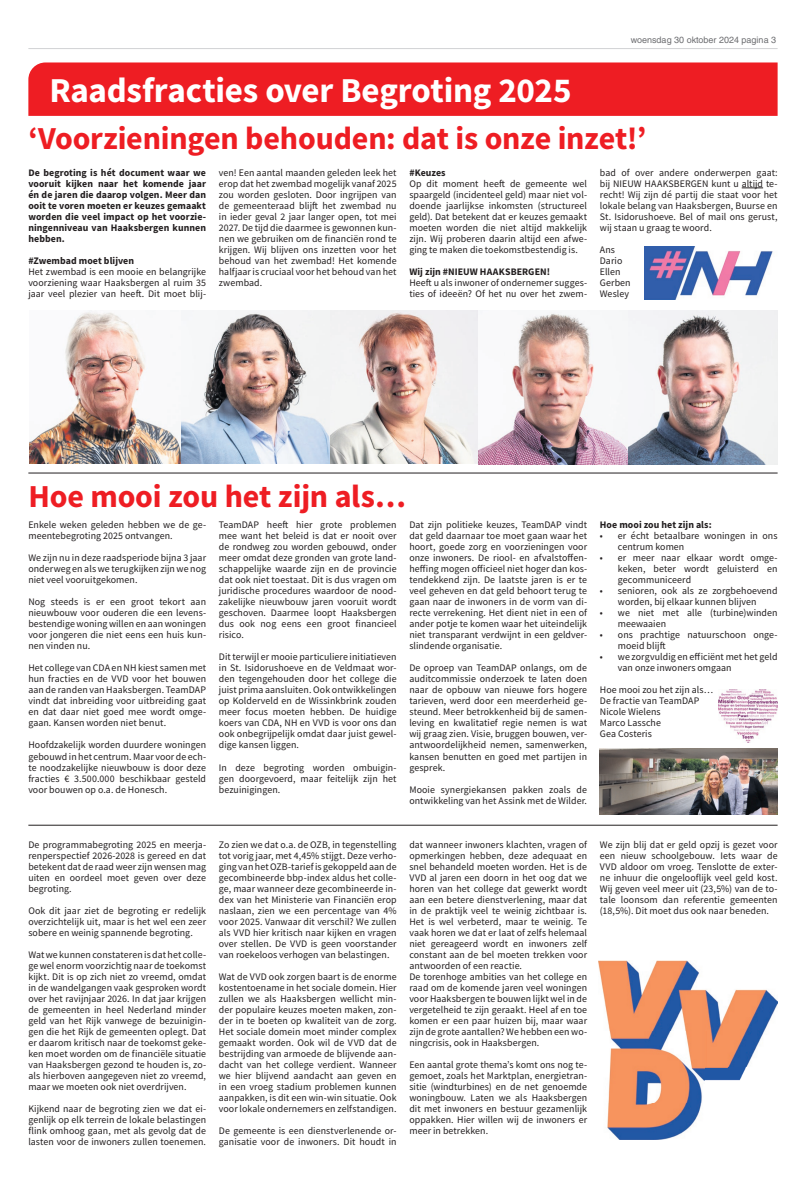
<style>
.page{position:relative;width:806px;height:1180px;background:#fff}
.page>*{position:absolute;margin:0;border:0;box-sizing:border-box;transform-origin:0 0}
.t1{font:35px "Source Sans Variable";letter-spacing:-.01em;color:#fff}
.t2{font:32px "Source Sans Variable";letter-spacing:-.005em;color:#ee1d23}
.t3{font:10px/11px "Source Sans Variable";letter-spacing:.005em;color:#231f20;text-align:justify}
.t4{font:9px "Helvetica LT Std";color:#6c6d70}
</style>
<div class="page">
<hr style="left:28px;top:48px;width:749px;height:1px;background:#d1d2d4">
<img style="left:598px;top:960px;width:179px;height:179px">
<div style="left:28px;top:62px;width:749px;height:54px;background:#ee1d23"></div>
<hr style="left:28px;top:472px;width:749px;height:1px;background:#231f20">
<hr style="left:28px;top:824px;width:749px;height:1px;background:#231f20">
<svg style="left:741px;top:187px;width:21px;height:1px"></svg>
<img style="left:29px;top:310px;width:748px;height:154px">
<img style="left:599px;top:748px;width:178px;height:66px">
<img style="left:718px;top:689px;width:59px;height:53px">
<img style="left:644px;top:246px;width:129px;height:53px">
<p class="t4" style="left:630px;top:35px;width:147px">woensdag 30 oktober 2024 pagina 3</p>
<h1 class="t1" style="left:49px;top:70px;width:523px">Raadsfracties over Begroting 2025</h1>
<h2 class="t2" style="left:28px;top:119px;width:619px">ʻVoorzieningen behouden: dat is onze inzet!ʼ</h2>
<p class="t3" style="left:28px;top:167px;width:179px">De begroting is hét document waar we vooruit kijken naar het komende jaar én de jaren die daarop volgen. Meer dan ooit te voren moeten er keuzes gemaakt worden die veel impact op het voorzie&shy;ningenniveau van Haaksbergen kunnen hebben.</p>
<p class="t3" style="left:28px;top:255px;width:179px;text-align:left">#Zwembad moet blijven<br>Het zwembad is een mooie en belangrijke voorziening waar Haaksbergen al ruim 35 jaar veel plezier van heeft. Dit moet blij-</p>
<p class="t3" style="left:599px;top:167px;width:179px">bad of over andere onderwerpen gaat: bij NIEUW HAAKSBERGEN kunt u altijd te&shy;recht! Wij zijn dé partij die staat voor het lokale belang van Haaksbergen, Buurse en St. Isidorushoeve. Bel of mail ons gerust, wij staan u graag te woord.</p>
<p class="t3" style="left:599px;top:244px;width:32px;text-align:left">Ans<br>Dario<br>Ellen<br>Gerben<br>Wesley</p>
<p class="t3" style="left:219px;top:167px;width:179px">ven! Een aantal maanden geleden leek het erop dat het zwembad mogelijk vanaf 2025 zou worden gesloten. Door ingrijpen van de gemeenteraad blijft het zwembad nu in ieder geval 2 jaar langer open, tot mei 2027. De tijd die daarmee is gewonnen kun&shy;nen we gebruiken om de financiën rond te krijgen. Wij blijven ons inzetten voor het behoud van het zwembad! Het komende halfjaar is cruciaal voor het behoud van het zwembad.</p>
<p class="t3" style="left:409px;top:167px;width:179px;text-align:left">#Keuzes<br>Op dit moment heeft de gemeente wel spaargeld (incidenteel geld) maar niet vol&shy;doende jaarlijkse inkomsten (structureel geld). Dat betekent dat er keuzes gemaakt moeten worden die niet altijd makkelijk zijn. Wij proberen daarin altijd een afwe&shy;ging te maken die toekomstbestendig is.</p>
<p class="t3" style="left:409px;top:266px;width:179px;text-align:left">Wij zijn #NIEUW HAAKSBERGEN!<br>Heeft u als inwoner of ondernemer sugges&shy;ties of ideeën? Of het nu over het zwem-</p>
<h2 class="t2" style="left:28px;top:476px;width:379px">Hoe mooi zou het zijn als…</h2>
<p class="t3" style="left:28px;top:519px;width:179px">Enkele weken geleden hebben we de ge&shy;meentebegroting 2025 ontvangen.</p>
<p class="t3" style="left:28px;top:552px;width:179px">We zijn nu in deze raadsperiode bijna 3 jaar onderweg en als we terugkijken zijn we nog niet veel vooruitgekomen.</p>
<p class="t3" style="left:28px;top:596px;width:179px">Nog steeds is er een groot tekort aan nieuwbouw voor ouderen die een levens&shy;bestendige woning willen en aan woningen voor jongeren die niet eens een huis kun&shy;nen vinden nu.</p>
<p class="t3" style="left:28px;top:662px;width:179px">Het college van CDA en NH kiest samen met hun fracties en de VVD voor het bouwen aan de randen van Haaksbergen. TeamDAP vindt dat inbreiding voor uitbreiding gaat en dat daar niet goed mee wordt omge&shy;gaan. Kansen worden niet benut.</p>
<p class="t3" style="left:28px;top:739px;width:179px">Hoofdzakelijk worden duurdere woningen gebouwd in het centrum. Maar voor de ech&shy;te noodzakelijke nieuwbouw is door deze fracties € 3.500.000 beschikbaar gesteld voor bouwen op o.a. de Honesch.</p>
<p class="t3" style="left:219px;top:519px;width:179px">TeamDAP heeft hier grote problemen mee want het beleid is dat er nooit over de rondweg zou worden gebouwd, onder meer omdat deze gronden van grote land&shy;schappelijke waarde zijn en de provincie dat ook niet toestaat. Dit is dus vragen om juridische procedures waardoor de nood&shy;zakelijke nieuwbouw jaren vooruit wordt geschoven. Daarmee loopt Haaksbergen dus ook nog eens een groot financieel risico.</p>
<p class="t3" style="left:219px;top:651px;width:179px">Dit terwijl er mooie particuliere initiatieven in St. Isidorushoeve en de Veldmaat wor&shy;den tegengehouden door het college die juist prima aansluiten. Ook ontwikkelingen op Kolderveld en de Wissinkbrink zouden meer focus moeten hebben. De huidige koers van CDA, NH en VVD is voor ons dan ook onbegrijpelijk omdat daar juist gewel&shy;dige kansen liggen.</p>
<p class="t3" style="left:219px;top:761px;width:179px">In deze begroting worden ombuigin&shy;gen doorgevoerd, maar feitelijk zijn het bezuinigingen.</p>
<p class="t3" style="left:409px;top:519px;width:179px">Dat zijn politieke keuzes, TeamDAP vindt dat geld daarnaar toe moet gaan waar het hoort, goede zorg en voorzieningen voor onze inwoners. De riool- en afvalstoffen&shy;heffing mogen officieel niet hoger dan kos&shy;tendekkend zijn. De laatste jaren is er te veel geheven en dat geld behoort terug te gaan naar de inwoners in de vorm van di&shy;recte verrekening. Het dient niet in een of ander potje te komen waar het uiteindelijk niet transparant verdwijnt in een geldver&shy;slindende organisatie.</p>
<p class="t3" style="left:409px;top:662px;width:179px">De oproep van TeamDAP onlangs, om de auditcommissie onderzoek te laten doen naar de opbouw van nieuwe fors hogere tarieven, werd door een meerderheid ge&shy;steund. Meer betrokkenheid bij de samen&shy;leving en kwalitatief regie nemen is wat wij graag zien. Visie, bruggen bouwen, ver&shy;antwoordelijkheid nemen, samenwerken, kansen benutten en goed met partijen in gesprek.</p>
<p class="t3" style="left:409px;top:783px;width:179px">Mooie synergiekansen pakken zoals de ontwikkeling van het Assink met de Wilder.</p>
<p class="t3" style="left:599px;top:519px;width:113px">Hoe mooi zou het zijn als:</p>
<p class="t3" style="left:617px;top:530px;width:161px;text-indent:-18px">• er écht betaalbare woningen in ons centrum komen</p>
<p class="t3" style="left:617px;top:552px;width:161px;text-indent:-18px">• er meer naar elkaar wordt omge&shy;keken, beter wordt geluisterd en gecommuniceerd</p>
<p class="t3" style="left:599px;top:585px;width:179px;text-align:center">• senioren, ook als ze zorgbehoevend worden, bij elkaar kunnen blijven</p>
<p class="t3" style="left:617px;top:607px;width:161px;text-indent:-18px">• we niet met alle (turbine)winden meewaaien</p>
<p class="t3" style="left:617px;top:629px;width:161px;text-indent:-18px">• ons prachtige natuurschoon onge&shy;moeid blijft</p>
<p class="t3" style="left:617px;top:651px;width:161px;text-indent:-18px">• we zorgvuldig en efficiënt met het geld van onze inwoners omgaan</p>
<p class="t3" style="left:599px;top:684px;width:115px;text-align:left">Hoe mooi zou het zijn als…<br>De fractie van TeamDAP<br>Nicole Wielens<br>Marco Lassche<br>Gea Costeris</p>
<p class="t3" style="left:28px;top:838px;width:179px">De programmabegroting 2025 en meerja&shy;renperspectief 2026-2028 is gereed en dat betekent dat de raad weer zijn wensen mag uiten en oordeel moet geven over deze begroting.</p>
<p class="t3" style="left:28px;top:904px;width:179px">Ook dit jaar ziet de begroting er redelijk overzichtelijk uit, maar is het wel een zeer sobere en weinig spannende begroting.</p>
<p class="t3" style="left:28px;top:948px;width:179px">Wat we kunnen constateren is dat het colle&shy;ge wel enorm voorzichtig naar de toekomst kijkt. Dit is op zich niet zo vreemd, omdat in de wandelgangen vaak gesproken wordt over het ravijnjaar 2026. In dat jaar krijgen de gemeenten in heel Nederland minder geld van het Rijk vanwege de bezuinigin&shy;gen die het Rijk de gemeenten oplegt. Dat er daarom kritisch naar de toekomst geke&shy;ken moet worden om de financiële situatie van Haaksbergen gezond te houden is, zo&shy;als hierboven aangegeven niet zo vreemd, maar we moeten ook niet overdrijven.</p>
<p class="t3" style="left:28px;top:1102px;width:179px">Kijkend naar de begroting zien we dat ei&shy;genlijk op elk terrein de lokale belastingen flink omhoog gaan, met als gevolg dat de lasten voor de inwoners zullen toenemen.</p>
<p class="t3" style="left:219px;top:838px;width:179px">Zo zien we dat o.a. de OZB, in tegenstelling tot vorig jaar, met 4,45% stijgt. Deze verho&shy;ging van het OZB-tarief is gekoppeld aan de gecombineerde bbp-index aldus het colle&shy;ge, maar wanneer deze gecombineerde in&shy;dex van het Ministerie van Financiën erop naslaan, zien we een percentage van 4% voor 2025. Vanwaar dit verschil? We zullen als VVD hier kritisch naar kijken en vragen over stellen. De VVD is geen voorstander van roekeloos verhogen van belastingen.</p>
<p class="t3" style="left:219px;top:970px;width:179px">Wat de VVD ook zorgen baart is de enorme kostentoename in het sociale domein. Hier zullen we als Haaksbergen wellicht min&shy;der populaire keuzes moeten maken, zon&shy;der in te boeten op kwaliteit van de zorg.<br>Het sociale domein moet minder complex gemaakt worden. Ook wil de VVD dat de bestrijding van armoede de blijvende aan&shy;dacht van het college verdient. Wanneer we hier blijvend aandacht aan geven en in een vroeg stadium problemen kunnen aanpakken, is dit een win-win situatie. Ook voor lokale ondernemers en zelfstandigen.</p>
<p class="t3" style="left:219px;top:1124px;width:179px">De gemeente is een dienstverlenende or&shy;ganisatie voor de inwoners. Dit houdt in</p>
<p class="t3" style="left:409px;top:838px;width:179px;text-align:left">dat wanneer inwoners klachten, vragen of opmerkingen hebben, deze adequaat en snel behandeld moeten worden. Het is de VVD al jaren een doorn in het oog dat we horen van het college dat gewerkt wordt aan een betere dienstverlening, maar dat in de praktijk veel te weinig zichtbaar is.<br>Het is wel verbeterd, maar te weinig. Te vaak horen we dat er laat of zelfs helemaal niet gereageerd wordt en inwoners zelf constant aan de bel moeten trekken voor antwoorden of een reactie.<br>De torenhoge ambities van het college en raad om de komende jaren veel woningen voor Haaksbergen te bouwen lijkt wel in de vergetelheid te zijn geraakt. Heel af en toe komen er een paar huizen bij, maar waar zijn de grote aantallen? We hebben een wo&shy;ningcrisis, ook in Haaksbergen.</p>
<p class="t3" style="left:409px;top:1058px;width:179px">Een aantal grote themaʼs komt ons nog te&shy;gemoet, zoals het Marktplan, energietran&shy;sitie (windturbines) en de net genoemde woningbouw. Laten we als Haaksbergen dit met inwoners en bestuur gezamenlijk oppakken. Hier willen wij de inwoners er meer in betrekken.</p>
<p class="t3" style="left:599px;top:838px;width:179px">We zijn blij dat er geld opzij is gezet voor een nieuw schoolgebouw. Iets waar de VVD aldoor om vroeg. Tenslotte de exter&shy;ne inhuur die ongelooflijk veel geld kost.<br>Wij geven veel meer uit (23,5%) van de to&shy;tale loonsom dan referentie gemeenten (18,5%). Dit moet dus ook naar beneden.</p>
</div>
